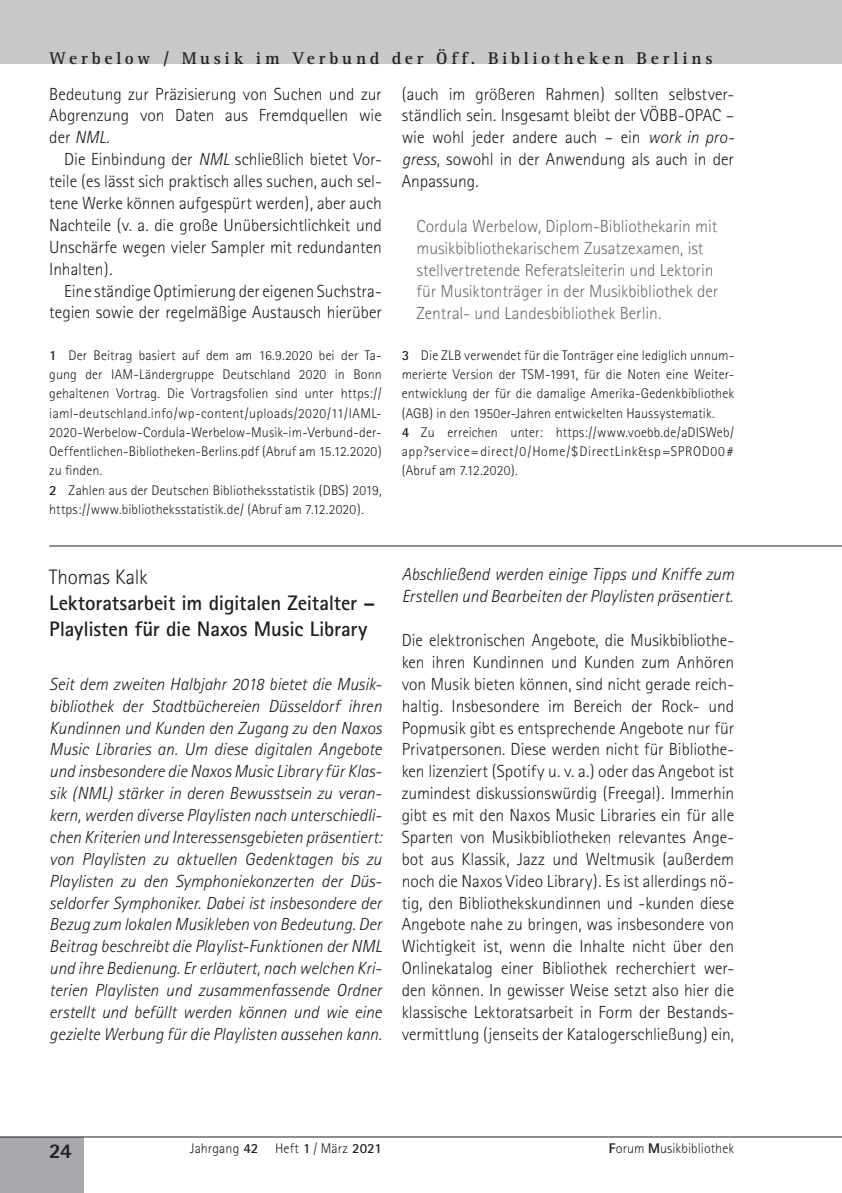
<style>
.page{position:relative;width:842px;height:1193px;background:#fff}
.page>*{position:absolute;margin:0;border:0;box-sizing:border-box;transform-origin:0 0}
.Überschrift__Spektru{font:700 21px/26.2px "Rotis Sans Serif";letter-spacing:-.01em;color:#231f20}
.Überschrift__Spektru-2{font:300 21px "Rotis Sans Serif";letter-spacing:-.01em;color:#231f20}
.t1{font:800 21px "Rotis Sans Serif";color:#231f20}
.Absatz_ohne_Einzug{font:italic 300 17.5px/21.9px "Rotis Sans Serif";letter-spacing:-.005em;color:#231f20;text-align:justify}
.Absatz_ohne_Einzug-2{font:300 17.5px/21.9px "Rotis Sans Serif";letter-spacing:-.005em;color:#231f20;text-align:justify}
.Absatz_mit_Einzug{font:300 17.5px/21.9px "Rotis Sans Serif";letter-spacing:-.005em;color:#231f20;text-align:justify}
.Autor_nach_Text__Spe{font:300 17.5px/21.9px "Rotis Sans Serif";color:#6c6d70}
.t2{font:700 17.5px "Rotis Serif";letter-spacing:.215em;color:#231f20}
.Endnote{font:300 14px/19.2px "Rotis Sans Serif";letter-spacing:.01em;color:#231f20;text-align:justify}
.s1{font-style:italic}
.s2{font-weight:700}
.s3{font-weight:800}
</style>
<div class="page">
<div style="left:0;top:0;width:841px;height:64px;background:#c7c8ca"></div>
<div style="left:0;top:1137px;width:84px;height:56px;background:#a8a9ad"></div>
<hr style="left:0;top:1136px;width:841px;height:1px;background:#231f20">
<hr style="left:49px;top:546px;width:792px;height:1px;background:#231f20">
<p class="t2" style="left:49px;top:48px;width:665px">Werbelow / Musik im Verbund der Öff. Bibliotheken Berlins</p>
<p class="Absatz_mit_Einzug" style="left:49px;top:83px;width:334px">Bedeutung zur Präzisierung von Suchen und zur Abgrenzung von Daten aus Fremdquellen wie der <span class="s1">NML</span>.</p>
<p class="Absatz_mit_Einzug" style="left:49px;top:148px;width:334px;text-indent:15px">Die Einbindung der <span class="s1">NML</span> schließlich bietet Vor&shy;teile (es lässt sich praktisch alles suchen, auch sel&shy;tene Werke können aufgespürt werden), aber auch Nachteile (v. a. die große Unübersichtlichkeit und Unschärfe wegen vieler Sampler mit redundanten Inhalten).</p>
<p class="Absatz_mit_Einzug" style="left:49px;top:280px;width:334px;text-align:right">Eine ständige Optimierung der eigenen Suchstra&shy;tegien sowie der regelmäßige Austausch hierüber</p>
<p class="Absatz_mit_Einzug" style="left:401px;top:83px;width:334px">(auch im größeren Rahmen) sollten selbstver&shy;ständlich sein. Insgesamt bleibt der VÖBB-OPAC – wie wohl jeder andere auch – ein <span class="s1">work in pro&shy;gress</span>, sowohl in der Anwendung als auch in der Anpassung.</p>
<p class="Autor_nach_Text__Spe" style="left:416px;top:215px;width:303px">Cordula Werbelow, Diplom-Bibliothekarin mit musikbibliothekarischem Zusatzexamen, ist stellvertretende Referatsleiterin und Lektorin für Musiktonträger in der Musikbibliothek der Zentral- und Landesbibliothek Berlin.</p>
<p class="Endnote" style="left:49px;top:345px;width:334px"><span class="s2">1</span> Der Beitrag basiert auf dem am 16.9.2020 bei der Ta&shy;gung der IAM-Ländergruppe Deutschland 2020 in Bonn gehaltenen Vortrag. Die Vortragsfolien sind unter https:// iaml-deutschland.info/wp-content/uploads/2020/11/IAML-2020-Werbelow-Cordula-Werbelow-Musik-im-Verbund-der-Oeffentlichen-Bibliotheken-Berlins.pdf (Abruf am 15.12.2020) zu finden.</p>
<p class="Endnote" style="left:49px;top:480px;width:334px"><span class="s2">2</span> Zahlen aus der Deutschen Bibliotheksstatistik (DBS) 2019, https://www.bibliotheksstatistik.de/ (Abruf am 7.12.2020).</p>
<p class="Endnote" style="left:401px;top:345px;width:334px"><span class="s2">3</span> Die ZLB verwendet für die Tonträger eine lediglich unnum&shy;merierte Version der TSM-1991, für die Noten eine Weiter&shy;entwicklung der für die damalige Amerika-Gedenkbibliothek (AGB) in den 1950er-Jahren entwickelten Haussystematik.</p>
<p class="Endnote" style="left:401px;top:422px;width:334px"><span class="s2">4</span> Zu erreichen unter: https://www.voebb.de/aDISWeb/ app?service=direct/0/Home/$DirectLink&amp;sp=SPROD00# (Abruf am 7.12.2020).</p>
<p class="Überschrift__Spektru-2" style="left:49px;top:564px;width:100px">Thomas Kalk</p>
<p class="Überschrift__Spektru" style="left:49px;top:589px;width:327px">Lektoratsarbeit im digitalen Zeitalter –<br>Playlisten für die Naxos Music Library</p>
<p class="Absatz_ohne_Einzug" style="left:49px;top:673px;width:334px">Seit dem zweiten Halbjahr 2018 bietet die Musik&shy;bibliothek der Stadtbüchereien Düsseldorf ihren Kundinnen und Kunden den Zugang zu den Naxos Music Libraries an. Um diese digitalen Angebote und insbesondere die Naxos Music Library für Klas&shy;sik (NML) stärker in deren Bewusstsein zu veran&shy;kern, werden diverse Playlisten nach unterschiedli&shy;chen Kriterien und Interessensgebieten präsentiert: von Playlisten zu aktuellen Gedenktagen bis zu Playlisten zu den Symphoniekonzerten der Düs&shy;seldorfer Symphoniker. Dabei ist insbesondere der Bezug zum lokalen Musikleben von Bedeutung. Der Beitrag beschreibt die Playlist-Funktionen der NML und ihre Bedienung. Er erläutert, nach welchen Kri&shy;terien Playlisten und zusammenfassende Ordner erstellt und befüllt werden können und wie eine gezielte Werbung für die Playlisten aussehen kann.</p>
<p class="Absatz_ohne_Einzug" style="left:401px;top:564px;width:334px">Abschließend werden einige Tipps und Kniffe zum<br>Erstellen und Bearbeiten der Playlisten präsentiert.</p>
<p class="Absatz_ohne_Einzug-2" style="left:401px;top:629px;width:334px">Die elektronischen Angebote, die Musikbibliothe&shy;ken ihren Kundinnen und Kunden zum Anhören von Musik bieten können, sind nicht gerade reich&shy;haltig. Insbesondere im Bereich der Rock- und Popmusik gibt es entsprechende Angebote nur für Privatpersonen. Diese werden nicht für Bibliothe&shy;ken lizenziert (Spotify u. v. a.) oder das Angebot ist zumindest diskussionswürdig (Freegal). Immerhin gibt es mit den Naxos Music Libraries ein für alle Sparten von Musikbibliotheken relevantes Ange&shy;bot aus Klassik, Jazz und Weltmusik (außerdem noch die Naxos Video Library). Es ist allerdings nö&shy;tig, den Bibliothekskundinnen und -kunden diese Angebote nahe zu bringen, was insbesondere von Wichtigkeit ist, wenn die Inhalte nicht über den Onlinekatalog einer Bibliothek recherchiert wer&shy;den können. In gewisser Weise setzt also hier die klassische Lektoratsarbeit in Form der Bestands&shy;vermittlung (jenseits der Katalogerschließung) ein,</p>
<p class="t1" style="left:49px;top:1137px;width:24px">24</p>
<p class="Endnote" style="left:190px;top:1139px;width:193px">Jahrgang <span class="s2">42</span> Heft <span class="s2">1</span> / März <span class="s2">2021</span></p>
<p class="Endnote" style="left:609px;top:1139px;width:127px"><span class="s3">F</span>orum <span class="s3">M</span>usikbibliothek</p>
</div>
